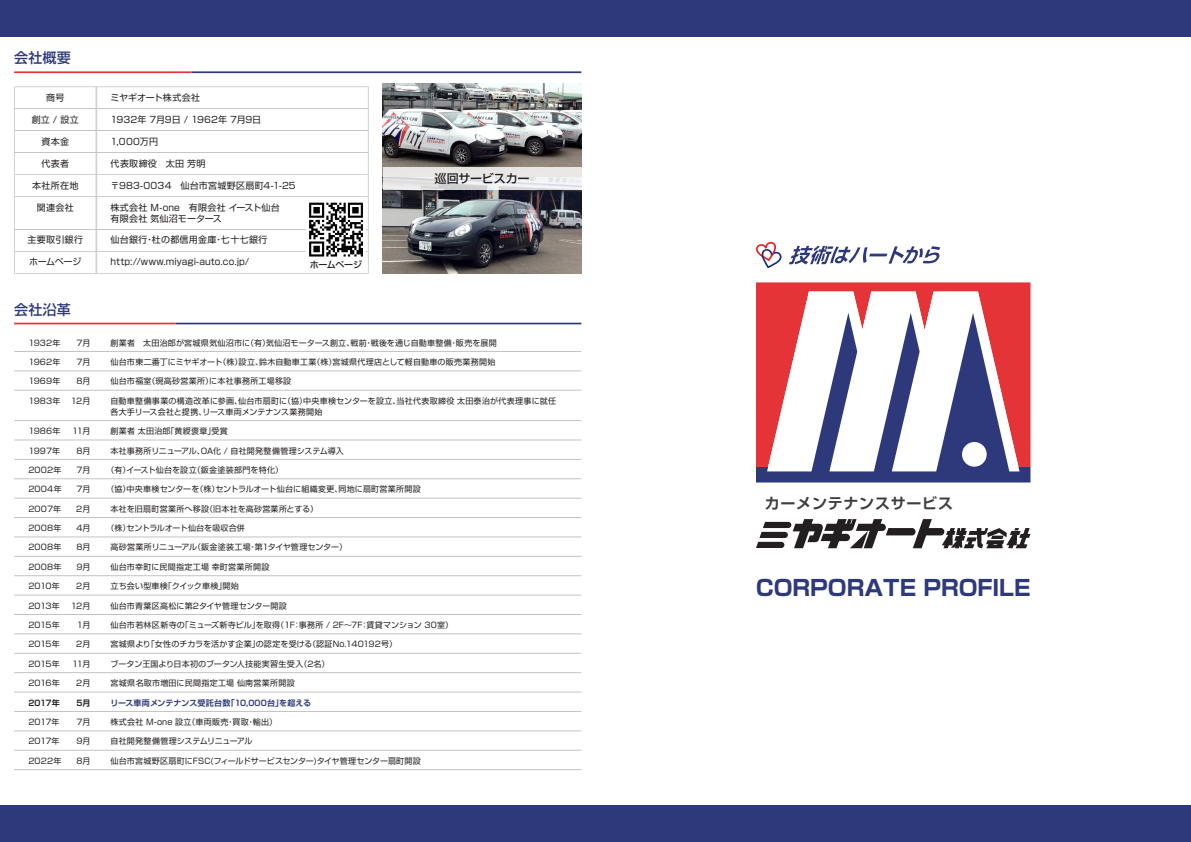
<style>
.page{position:relative;width:1191px;height:842px;background:#fff}
.page>*{position:absolute;margin:0;border:0;box-sizing:border-box;transform-origin:0 0}
.t1{font:700 21.7px "Shin Go Pro";color:#2d397a}
.t2{font:700 15px "Shin Go Pro De";letter-spacing:.05em;color:#3e3e3f}
.t3{font:500 14px "Shin Go Pro";letter-spacing:.02em;color:#2d397a}
.t4{font:500 12px "Shin Go Pro";letter-spacing:-.01em;color:#231f20}
.t5{font:9px/11px "Shin Go Pro";letter-spacing:.025em;color:#231f20}
.t6{font:9px "Shin Go Pro";letter-spacing:.005em;color:#231f20}
.t7{font:9px "Shin Go Pro";letter-spacing:-.01em;color:#231f20}
.t8{font:500 9px "Shin Go Pro";letter-spacing:-.035em;color:#231f20}
.t9{font:8px/11px "Shin Go Pro";letter-spacing:.025em;color:#231f20}
.t10{font:8px "Shin Go Pro";letter-spacing:.005em;color:#231f20}
.t11{font:8px "Shin Go Pro";letter-spacing:-.01em;color:#231f20}
.t12{font:700 8px "Shin Go Pro De";letter-spacing:.02em;color:#2d397a}
.t13{font:8px "Shin Go Pro";letter-spacing:-.015em;color:#231f20}
.t14{font:700 8px "Shin Go Pro De";letter-spacing:-.015em;color:#231f20}
</style>
<div class="page">
<div style="left:0;top:0;width:1191px;height:37px;background:#2d397a"></div>
<div style="left:0;top:805px;width:1191px;height:37px;background:#2d397a"></div>
<hr style="left:176px;top:323px;width:405px;height:1px;background:#2d397a">
<hr style="left:14px;top:323px;width:162px;height:1px;background:#e43437">
<hr style="left:14px;top:351px;width:567px;height:1px;background:#c2c3c5">
<hr style="left:14px;top:370px;width:567px;height:1px;background:#c2c3c5">
<hr style="left:14px;top:390px;width:567px;height:1px;background:#c2c3c5">
<hr style="left:14px;top:439px;width:567px;height:1px;background:#c2c3c5">
<hr style="left:14px;top:459px;width:567px;height:1px;background:#c2c3c5">
<hr style="left:14px;top:478px;width:567px;height:1px;background:#c2c3c5">
<hr style="left:14px;top:498px;width:567px;height:1px;background:#c2c3c5">
<hr style="left:14px;top:517px;width:567px;height:1px;background:#c2c3c5">
<hr style="left:14px;top:536px;width:567px;height:1px;background:#c2c3c5">
<hr style="left:14px;top:595px;width:567px;height:1px;background:#c2c3c5">
<hr style="left:14px;top:614px;width:567px;height:1px;background:#c2c3c5">
<hr style="left:14px;top:633px;width:567px;height:1px;background:#c2c3c5">
<hr style="left:14px;top:653px;width:567px;height:1px;background:#c2c3c5">
<hr style="left:14px;top:672px;width:567px;height:1px;background:#c2c3c5">
<hr style="left:14px;top:691px;width:567px;height:1px;background:#c2c3c5">
<hr style="left:14px;top:711px;width:567px;height:1px;background:#c2c3c5">
<hr style="left:14px;top:730px;width:567px;height:1px;background:#c2c3c5">
<hr style="left:14px;top:750px;width:567px;height:1px;background:#c2c3c5">
<hr style="left:14px;top:769px;width:567px;height:1px;background:#c2c3c5">
<hr style="left:14px;top:556px;width:567px;height:1px;background:#c2c3c5">
<hr style="left:14px;top:575px;width:567px;height:1px;background:#c2c3c5">
<hr style="left:14px;top:420px;width:567px;height:1px;background:#c2c3c5">
<hr style="left:191px;top:71px;width:390px;height:2px;background:#2d397a">
<hr style="left:14px;top:71px;width:177px;height:2px;background:#e43437">
<img style="left:383px;top:83px;width:198px;height:84px">
<img style="left:383px;top:190px;width:198px;height:84px">
<svg style="left:383px;top:167px;width:198px;height:23px;fill:#e9e7e5"></svg>
<svg style="left:756px;top:282px;width:274px;height:31px;background:#e54143"></svg>
<svg style="left:767px;top:292px;width:252px;height:21px"></svg>
<svg style="left:756px;top:313px;width:274px;height:169px"></svg>
<svg style="left:756px;top:519px;width:274px;height:29px"></svg>
<svg style="left:756px;top:242px;width:26px;height:26px"></svg>
<svg style="left:789px;top:246px;width:151px;height:18px"></svg>
<svg style="left:14px;top:86px;width:355px;height:188px"></svg>
<h3 class="t3" style="left:14px;top:47px;width:58px">会社概要</h3>
<p class="t5" style="left:46px;top:91px;width:20px">商号</p>
<p class="t5" style="left:32px;top:113px;width:49px">創立 / 設立</p>
<p class="t5" style="left:41px;top:135px;width:29px">資本金</p>
<p class="t5" style="left:41px;top:157px;width:29px">代表者</p>
<p class="t5" style="left:32px;top:179px;width:48px">本社所在地</p>
<p class="t5" style="left:37px;top:201px;width:38px">関連会社</p>
<p class="t5" style="left:28px;top:233px;width:57px">主要取引銀行</p>
<p class="t5" style="left:29px;top:255px;width:54px">ホームページ</p>
<p class="t6" style="left:111px;top:91px;width:91px">ミヤギオート株式会社</p>
<p class="t7" style="left:111px;top:113px;width:152px">1932年 7月9日 / 1962年 7月9日</p>
<p class="t5" style="left:111px;top:135px;width:49px">1,000万円</p>
<p class="t5" style="left:111px;top:157px;width:96px">代表取締役　太田 芳明</p>
<p class="t5" style="left:111px;top:179px;width:187px">〒983-0034　仙台市宮城野区扇町4-1-25</p>
<p class="t5" style="left:111px;top:201px;width:171px">株式会社 M-one　有限会社 イースト仙台有限会社 気仙沼モータース</p>
<p class="t5" style="left:111px;top:233px;width:158px">仙台銀行・杜の都信用金庫・七十七銀行</p>
<p class="t6" style="left:111px;top:255px;width:140px">http://www.miyagi-auto.co.jp/</p>
<p class="t8" style="left:310px;top:257px;width:54px">ホームページ</p>
<h3 class="t4" style="left:434px;top:168px;width:96px">巡回サービスカー</h3>
<h3 class="t3" style="left:14px;top:298px;width:58px">会社沿革</h3>
<p class="t9" style="left:28px;top:336px;width:34px">1932年</p>
<p class="t9" style="left:77px;top:336px;width:15px">7月</p>
<p class="t9" style="left:111px;top:336px;width:388px">創業者　太田治郎が宮城県気仙沼市に（有）気仙沼モータース創立、戦前・戦後を通じ自動車整備・販売を展開</p>
<p class="t9" style="left:28px;top:355px;width:34px">1962年</p>
<p class="t9" style="left:77px;top:355px;width:15px">7月</p>
<p class="t9" style="left:111px;top:355px;width:386px">仙台市東二番丁にミヤギオート（株）設立、鈴木自動車工業（株）宮城県代理店として軽自動車の販売業務開始</p>
<p class="t9" style="left:28px;top:375px;width:34px">1969年</p>
<p class="t9" style="left:76px;top:375px;width:15px">8月</p>
<p class="t9" style="left:111px;top:375px;width:182px">仙台市福室（現高砂営業所）に本社事務所工場移設</p>
<p class="t9" style="left:28px;top:394px;width:34px">1983年</p>
<p class="t9" style="left:71px;top:394px;width:21px">12月</p>
<p class="t9" style="left:111px;top:394px;width:447px">自動車整備事業の構造改革に参画、仙台市扇町に（協）中央車検センターを設立、当社代表取締役 太田泰治が代表理事に就任各大手リース会社と提携、リース車両メンテナンス業務開始</p>
<p class="t9" style="left:28px;top:425px;width:34px">1986年</p>
<p class="t9" style="left:72px;top:425px;width:20px">11月</p>
<p class="t9" style="left:111px;top:425px;width:119px">創業者 太田治郎「黄綬褒章」受賞</p>
<p class="t9" style="left:28px;top:444px;width:33px">1997年</p>
<p class="t9" style="left:76px;top:444px;width:15px">8月</p>
<p class="t10" style="left:111px;top:444px;width:235px">本社事務所リニューアル、OA化 / 自社開発整備管理システム導入</p>
<p class="t9" style="left:28px;top:463px;width:35px">2002年</p>
<p class="t9" style="left:77px;top:463px;width:15px">7月</p>
<p class="t9" style="left:107px;top:463px;width:178px">（有）イースト仙台を設立（鈑金塗装部門を特化）</p>
<p class="t9" style="left:28px;top:483px;width:35px">2004年</p>
<p class="t9" style="left:77px;top:483px;width:15px">7月</p>
<p class="t9" style="left:107px;top:483px;width:316px">（協）中央車検センターを（株）セントラルオート仙台に組織変更、同地に扇町営業所開設</p>
<p class="t9" style="left:28px;top:502px;width:34px">2007年</p>
<p class="t9" style="left:76px;top:502px;width:16px">2月</p>
<p class="t9" style="left:111px;top:502px;width:209px">本社を旧扇町営業所へ移設（旧本社を高砂営業所とする）</p>
<p class="t9" style="left:28px;top:522px;width:35px">2008年</p>
<p class="t9" style="left:76px;top:522px;width:16px">4月</p>
<p class="t13" style="left:107px;top:521px;width:140px">（株）セントラルオート仙台を吸収合併</p>
<p class="t9" style="left:28px;top:541px;width:35px">2008年</p>
<p class="t9" style="left:76px;top:541px;width:15px">8月</p>
<p class="t11" style="left:111px;top:541px;width:238px">高砂営業所リニューアル（鈑金塗装工場・第1タイヤ管理センター）</p>
<p class="t9" style="left:28px;top:560px;width:35px">2008年</p>
<p class="t9" style="left:76px;top:560px;width:15px">9月</p>
<p class="t9" style="left:111px;top:560px;width:160px">仙台市幸町に民間指定工場 幸町営業所開設</p>
<p class="t9" style="left:28px;top:580px;width:33px">2010年</p>
<p class="t9" style="left:76px;top:580px;width:16px">2月</p>
<p class="t9" style="left:111px;top:580px;width:130px">立ち会い型車検「クイック車検」開始</p>
<p class="t9" style="left:28px;top:599px;width:33px">2013年</p>
<p class="t9" style="left:71px;top:599px;width:21px">12月</p>
<p class="t9" style="left:111px;top:599px;width:178px">仙台市青葉区高松に第2タイヤ管理センター開設</p>
<p class="t9" style="left:28px;top:618px;width:33px">2015年</p>
<p class="t9" style="left:77px;top:618px;width:15px">1月</p>
<p class="t9" style="left:111px;top:618px;width:344px">仙台市若林区新寺の「ミューズ新寺ビル」を取得（1F：事務所 / 2F～7F：賃貸マンション 30室）</p>
<p class="t9" style="left:28px;top:638px;width:33px">2015年</p>
<p class="t9" style="left:76px;top:638px;width:16px">2月</p>
<p class="t9" style="left:111px;top:638px;width:288px">宮城県より「女性のチカラを活かす企業」の認定を受ける（認証No.140192号）</p>
<p class="t9" style="left:28px;top:657px;width:33px">2015年</p>
<p class="t9" style="left:72px;top:657px;width:20px">11月</p>
<p class="t9" style="left:111px;top:657px;width:220px">ブータン王国より日本初のブータン人技能実習生受入（2名）</p>
<p class="t9" style="left:28px;top:677px;width:33px">2016年</p>
<p class="t9" style="left:76px;top:677px;width:16px">2月</p>
<p class="t9" style="left:111px;top:677px;width:186px">宮城県名取市増田に民間指定工場 仙南営業所開設</p>
<p class="t14" style="left:28px;top:696px;width:33px">2017年</p>
<p class="t14" style="left:76px;top:696px;width:15px">5月</p>
<p class="t12" style="left:111px;top:696px;width:202px">リース車両メンテナンス受託台数「10,000台」を超える</p>
<p class="t9" style="left:28px;top:715px;width:33px">2017年</p>
<p class="t9" style="left:77px;top:715px;width:15px">7月</p>
<p class="t9" style="left:111px;top:715px;width:168px">株式会社 M-one 設立（車両販売・買取・輸出）</p>
<p class="t9" style="left:28px;top:735px;width:33px">2017年</p>
<p class="t9" style="left:76px;top:735px;width:15px">9月</p>
<p class="t11" style="left:111px;top:735px;width:143px">自社開発整備管理システムリニューアル</p>
<p class="t9" style="left:28px;top:754px;width:35px">2022年</p>
<p class="t9" style="left:76px;top:754px;width:15px">8月</p>
<p class="t10" style="left:111px;top:754px;width:312px">仙台市宮城野区扇町にFSC(フィールドサービスセンター)タイヤ管理センター扇町開設</p>
<h2 class="t2" style="left:764px;top:491px;width:190px">カーメンテナンスサービス</h2>
<h1 class="t1" style="left:756px;top:570px;width:276px">CORPORATE PROFILE</h1>
</div>
